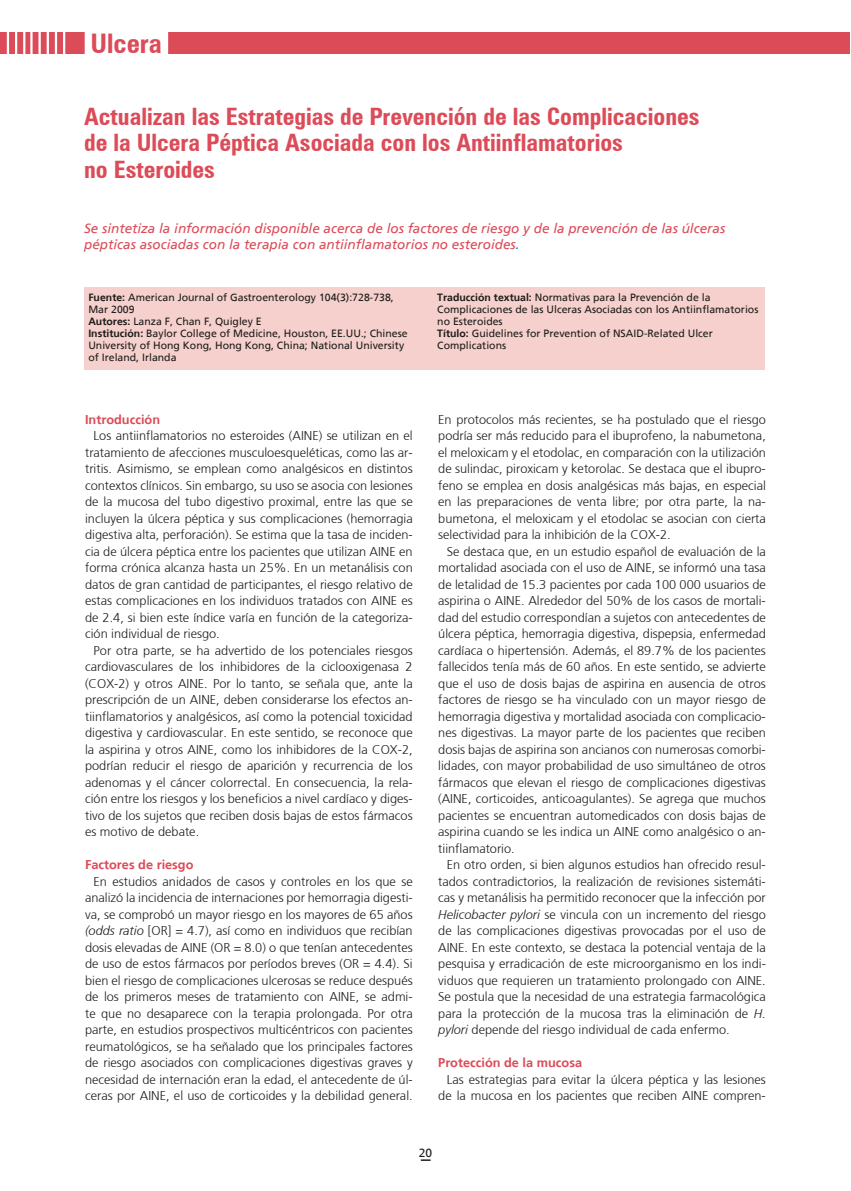
<style>
.page{position:relative;width:851px;height:1191px;background:#fff}
.page>*{position:absolute;margin:0;border:0;box-sizing:border-box;transform-origin:0 0}
.t1{font:700 condensed 27px "Zurich BT";color:#dc4b58}
.t2{font:700 condensed 24px/26.4px "Zurich BT";color:#dc4b58}
.t3{font:italic 13.5px/16.5px "Frutiger";color:#dc4b58}
.t4{font:300 12.75px/16.5px "Frutiger";color:#1d1d1b;text-align:justify}
.t5{font:700 12.75px "Frutiger";color:#dc4b58}
.t6{font:12px "Frutiger";color:#1d1d1b}
.t7{font:10.5px/12px "Frutiger";color:#1d1d1b}
.s1{color:#0070ba}
.s2{font-weight:700}
.s3{font-style:italic}
</style>
<div class="page">
<div style="left:84px;top:287px;width:680px;height:82px;background:#f6d0cc"></div>
<div style="left:0;top:33px;width:849px;height:21px;background:#dc4b58"></div>
<div style="left:85px;top:29px;width:83px;height:30px;background:#fff"></div>
<hr style="left:47px;top:30px;width:2px;height:35px;background:#fff">
<hr style="left:38px;top:30px;width:3px;height:35px;background:#fff">
<hr style="left:30px;top:30px;width:3px;height:35px;background:#fff">
<hr style="left:23px;top:29px;width:2px;height:35px;background:#fff">
<hr style="left:15px;top:30px;width:2px;height:35px;background:#fff">
<hr style="left:7px;top:30px;width:2px;height:35px;background:#fff">
<hr style="left:63px;top:29px;width:2px;height:35px;background:#fff">
<hr style="left:55px;top:29px;width:2px;height:35px;background:#fff">
<h1 class="t1" style="left:90px;top:27px;width:73px">Ulcera</h1>
<h2 class="t2" style="left:84px;top:103px;width:617px">Actualizan las Estrategias de Prevención de las Complicaciones de la Ulcera Péptica Asociada con los Antiinflamatorios<br>no Esteroides</h2>
<p class="t3" style="left:84px;top:219px;width:642px">Se sintetiza la información disponible acerca de los factores de riesgo y de la prevención de las úlceras pépticas asociadas con la terapia con antiinflamatorios no esteroides<span class="s1">.</span></p>
<p class="t7" style="left:88px;top:291px;width:321px"><span class="s2">Fuente:</span> American Journal of Gastroenterology 104(3):728-738, Mar 2009<br><span class="s2">Autores:</span> Lanza F, Chan F, Quigley E<br><span class="s2">Institución:</span> Baylor College of Medicine, Houston, EE.UU.; Chinese University of Hong Kong, Hong Kong, China; National University of Ireland, Irlanda</p>
<p class="t7" style="left:437px;top:291px;width:322px"><span class="s2">Traducción textual:</span> Normativas para la Prevención de la Complicaciones de las Ulceras Asociadas con los Antiinflamatorios no Esteroides<br><span class="s2">Título:</span> Guidelines for Prevention of NSAID-Related Ulcer Complications</p>
<p class="t5" style="left:85px;top:412px;width:77px">Introducción</p>
<p class="t4" style="left:85px;top:427px;width:329px;text-indent:9px">Los antiinflamatorios no esteroides (AINE) se utilizan en el tratamiento de afecciones musculoesqueléticas, como las ar&shy;tritis. Asimismo, se emplean como analgésicos en distintos contextos clínicos. Sin embargo, su uso se asocia con lesiones de la mucosa del tubo digestivo proximal, entre las que se incluyen la úlcera péptica y sus complicaciones (hemorragia digestiva alta, perforación). Se estima que la tasa de inciden&shy;cia de úlcera péptica entre los pacientes que utilizan AINE en forma crónica alcanza hasta un 25%. En un metanálisis con datos de gran cantidad de participantes, el riesgo relativo de estas complicaciones en los individuos tratados con AINE es de 2.4, si bien este índice varía en función de la categoriza&shy;ción individual de riesgo.</p>
<p class="t4" style="left:85px;top:642px;width:329px;text-indent:9px">Por otra parte, se ha advertido de los potenciales riesgos cardiovasculares de los inhibidores de la ciclooxigenasa 2 (COX-2) y otros AINE. Por lo tanto, se señala que, ante la prescripción de un AINE, deben considerarse los efectos an&shy;tiinflamatorios y analgésicos, así como la potencial toxicidad digestiva y cardiovascular. En este sentido, se reconoce que la aspirina y otros AINE, como los inhibidores de la COX-2, podrían reducir el riesgo de aparición y recurrencia de los adenomas y el cáncer colorrectal. En consecuencia, la rela&shy;ción entre los riesgos y los beneficios a nivel cardíaco y diges&shy;tivo de los sujetos que reciben dosis bajas de estos fármacos es motivo de debate.</p>
<p class="t5" style="left:85px;top:857px;width:110px">Factores de riesgo</p>
<p class="t4" style="left:85px;top:873px;width:329px;text-indent:9px">En estudios anidados de casos y controles en los que se analizó la incidencia de internaciones por hemorragia digesti&shy;va, se comprobó un mayor riesgo en los mayores de 65 años <span class="s3">(odds ratio</span> [OR] = 4.7), así como en individuos que recibían dosis elevadas de AINE (OR = 8.0) o que tenían antecedentes de uso de estos fármacos por períodos breves (OR = 4.4). Si bien el riesgo de complicaciones ulcerosas se reduce después de los primeros meses de tratamiento con AINE, se admi&shy;te que no desaparece con la terapia prolongada. Por otra parte, en estudios prospectivos multicéntricos con pacientes reumatológicos, se ha señalado que los principales factores de riesgo asociados con complicaciones digestivas graves y necesidad de internación eran la edad, el antecedente de úl&shy;ceras por AINE, el uso de corticoides y la debilidad general.</p>
<p class="t4" style="left:438px;top:411px;width:329px">En protocolos más recientes, se ha postulado que el riesgo podría ser más reducido para el ibuprofeno, la nabumetona, el meloxicam y el etodolac, en comparación con la utilización de sulindac, piroxicam y ketorolac. Se destaca que el ibupro&shy;feno se emplea en dosis analgésicas más bajas, en especial en las preparaciones de venta libre; por otra parte, la na&shy;bumetona, el meloxicam y el etodolac se asocian con cierta selectividad para la inhibición de la COX-2.</p>
<p class="t4" style="left:438px;top:543px;width:329px;text-indent:9px">Se destaca que, en un estudio español de evaluación de la mortalidad asociada con el uso de AINE, se informó una tasa de letalidad de 15.3 pacientes por cada 100 000 usuarios de aspirina o AINE. Alrededor del 50% de los casos de mortali&shy;dad del estudio correspondían a sujetos con antecedentes de úlcera péptica, hemorragia digestiva, dispepsia, enfermedad cardíaca o hipertensión. Además, el 89.7% de los pacientes fallecidos tenía más de 60 años. En este sentido, se advierte que el uso de dosis bajas de aspirina en ausencia de otros factores de riesgo se ha vinculado con un mayor riesgo de hemorragia digestiva y mortalidad asociada con complicacio&shy;nes digestivas. La mayor parte de los pacientes que reciben dosis bajas de aspirina son ancianos con numerosas comorbi&shy;lidades, con mayor probabilidad de uso simultáneo de otros fármacos que elevan el riesgo de complicaciones digestivas (AINE, corticoides, anticoagulantes). Se agrega que muchos pacientes se encuentran automedicados con dosis bajas de aspirina cuando se les indica un AINE como analgésico o an&shy;tiinflamatorio.</p>
<p class="t4" style="left:438px;top:856px;width:329px;text-indent:9px">En otro orden, si bien algunos estudios han ofrecido resul&shy;tados contradictorios, la realización de revisiones sistemáti&shy;cas y metanálisis ha permitido reconocer que la infección por <span class="s3">Helicobacter pylori</span> se vincula con un incremento del riesgo de las complicaciones digestivas provocadas por el uso de AINE. En este contexto, se destaca la potencial ventaja de la pesquisa y erradicación de este microorganismo en los indi&shy;viduos que requieren un tratamiento prolongado con AINE.<br>Se postula que la necesidad de una estrategia farmacológica para la protección de la mucosa tras la eliminación de <span class="s3">H. pylori</span> depende del riesgo individual de cada enfermo.</p>
<p class="t5" style="left:438px;top:1055px;width:145px">Protección de la mucosa</p>
<p class="t4" style="left:438px;top:1071px;width:329px;text-align:right">Las estrategias para evitar la úlcera péptica y las lesiones de la mucosa en los pacientes que reciben AINE compren-</p>
<p class="t6" style="left:419px;top:1145px;width:15px">20</p>
</div>
